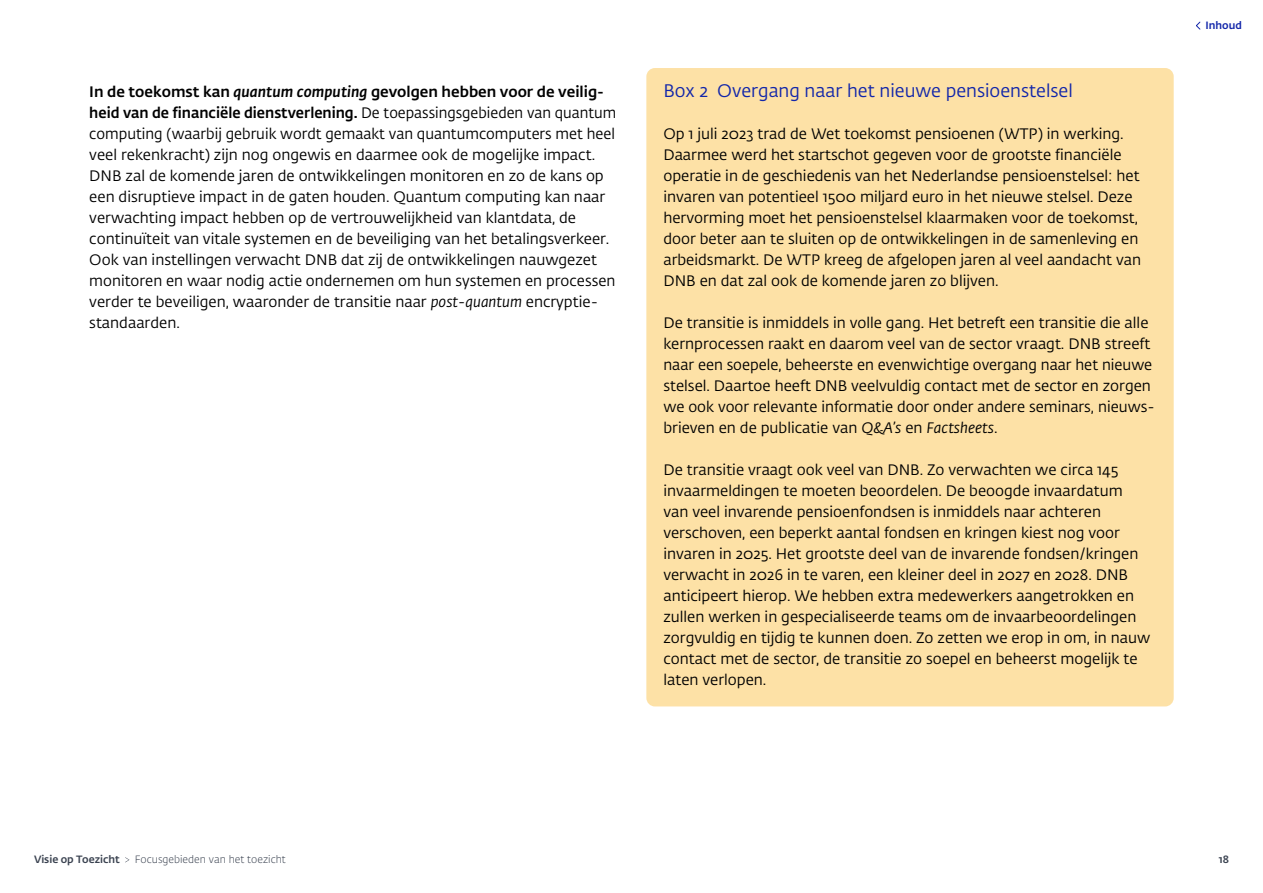
<style>
.page{position:relative;width:1263px;height:893px;background:#fff}
.page>*{position:absolute;margin:0;border:0;box-sizing:border-box;transform-origin:0 0}
.H4_Kader_kop_lichtgroen{font:18px "DNB Fedra";color:#1226aa}
.Kader_broodtekst_lichtgroen{font:15px/21px "DNB Fedra";color:#000}
.P_Broodtekst{font:15px/21px "DNB Fedra";color:#000;scale:.96 1}
.t1{font:300 10.5px "DNB Fedra";color:#3a4250}
.t2{font:500 10.5px "DNB Fedra";color:#3a4250}
.t3{font:500 10.5px "DNB Fedra";color:#1226aa}
.s1{font-weight:500}
.s2{font-weight:500;font-style:italic}
.s3{font-style:italic}
</style>
<div class="page">
<svg style="left:1196px;top:21px;width:5px;height:9px"></svg>
<div style="left:646px;top:68px;width:528px;height:638px;background:#fde1a6;border-radius:9px"></div>
<p class="P_Broodtekst" style="left:89px;top:82px;width:550px"><span class="s1">In de toekomst kan</span> <span class="s2">quantum computing</span> <span class="s1">gevolgen hebben voor de veilig&shy;heid van de financiële dienstverlening.</span> De toepassingsgebieden van quantum computing (waarbij gebruik wordt gemaakt van quantumcomputers met heel veel rekenkracht) zijn nog ongewis en daarmee ook de mogelijke impact.<br>DNB zal de komende jaren de ontwikkelingen monitoren en zo de kans op een disruptieve impact in de gaten houden. Quantum computing kan naar verwachting impact hebben op de vertrouwelijkheid van klantdata, de continuïteit van vitale systemen en de beveiliging van het betalingsverkeer.<br>Ook van instellingen verwacht DNB dat zij de ontwikkelingen nauwgezet monitoren en waar nodig actie ondernemen om hun systemen en processen verder te beveiligen, waaronder de transitie naar <span class="s3">post-quantum</span> encryptie&shy;standaarden.</p>
<h4 class="H4_Kader_kop_lichtgroen" style="left:663px;top:80px;width:411px">Box 2 Overgang naar het nieuwe pensioenstelsel</h4>
<p class="Kader_broodtekst_lichtgroen" style="left:663px;top:124px;width:479px">Op 1 juli 2023 trad de Wet toekomst pensioenen (WTP) in werking.<br>Daarmee werd het startschot gegeven voor de grootste financiële operatie in de geschiedenis van het Nederlandse pensioenstelsel: het invaren van potentieel 1500 miljard euro in het nieuwe stelsel. Deze hervorming moet het pensioenstelsel klaarmaken voor de toekomst, door beter aan te sluiten op de ontwikkelingen in de samenleving en arbeidsmarkt. De WTP kreeg de afgelopen jaren al veel aandacht van DNB en dat zal ook de komende jaren zo blijven.</p>
<p class="Kader_broodtekst_lichtgroen" style="left:663px;top:313px;width:490px">De transitie is inmiddels in volle gang. Het betreft een transitie die alle kernprocessen raakt en daarom veel van de sector vraagt. DNB streeft naar een soepele, beheerste en evenwichtige overgang naar het nieuwe stelsel. Daartoe heeft DNB veelvuldig contact met de sector en zorgen we ook voor relevante informatie door onder andere seminars, nieuws&shy;brieven en de publicatie van <span class="s3">Q&amp;A’s</span> en <span class="s3">Factsheets</span>.</p>
<p class="Kader_broodtekst_lichtgroen" style="left:663px;top:460px;width:488px">De transitie vraagt ook veel van DNB. Zo verwachten we circa 145 invaarmeldingen te moeten beoordelen. De beoogde invaardatum van veel invarende pensioenfondsen is inmiddels naar achteren verschoven, een beperkt aantal fondsen en kringen kiest nog voor invaren in 2025. Het grootste deel van de invarende fondsen/kringen verwacht in 2026 in te varen, een kleiner deel in 2027 en 2028. DNB anticipeert hierop. We hebben extra medewerkers aangetrokken en zullen werken in gespecialiseerde teams om de invaarbeoordelingen zorgvuldig en tijdig te kunnen doen. Zo zetten we erop in om, in nauw contact met de sector, de transitie zo soepel en beheerst mogelijk te laten verlopen.</p>
<p class="t3" style="left:1205px;top:19px;width:38px">Inhoud</p>
<p class="t2" style="left:34px;top:853px;width:87px">Visie op Toezicht</p>
<p class="t1" style="left:135px;top:853px;width:153px">Focusgebieden van het toezicht</p>
<p class="t2" style="left:1219px;top:853px;width:12px">18</p>
</div>
